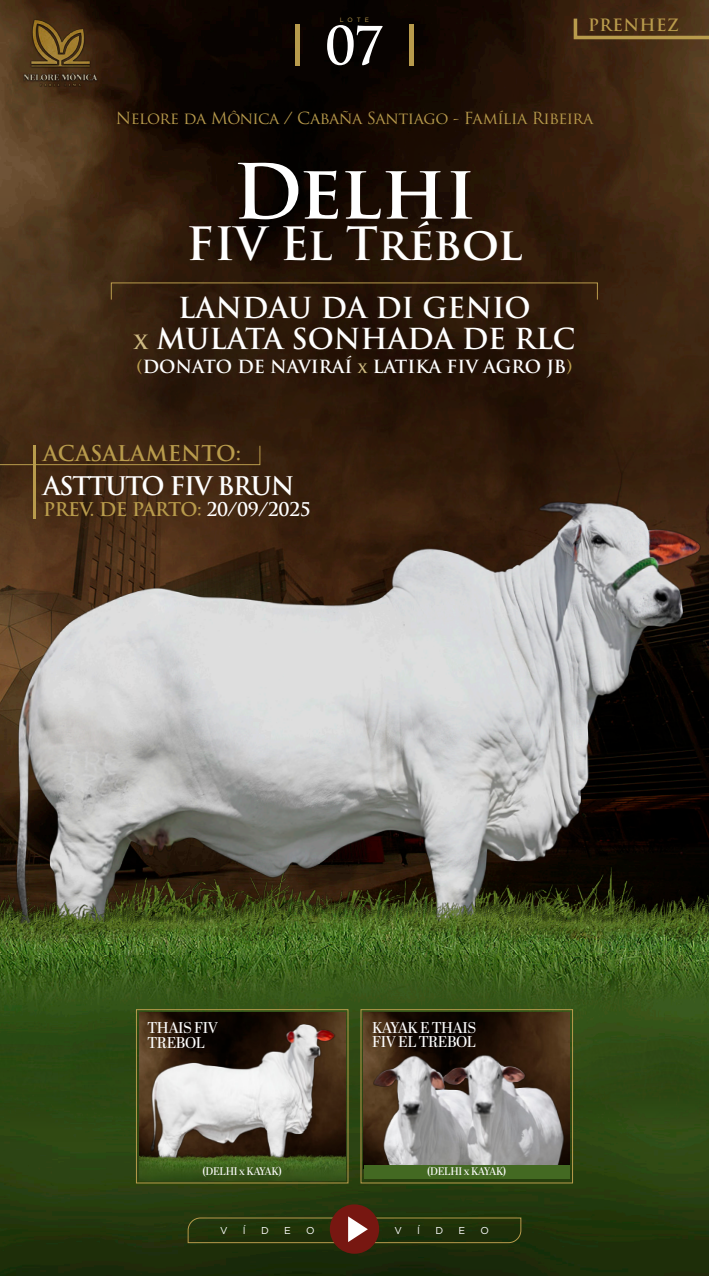
<style>
.page{position:relative;width:709px;height:1276px;background:#fff}
.page>*{position:absolute;margin:0;border:0;box-sizing:border-box;transform-origin:0 0}
.t1{font:700 74px "Trajan Pro";letter-spacing:-.01em;color:#fff}
.t2{font:700 51.25px "Trajan Pro";color:#fff}
.t3{font:700 44.75px "Trajan Pro";color:#fff}
.t4{font:700 28.12px "Trajan Pro";color:#fff}
.t5{font:700 25px "Trajan Pro";letter-spacing:-.05em;color:#fff}
.t6{font:700 21.25px "Trajan Pro";color:#b89b4c}
.t7{font:700 18.5px "Trajan Pro";letter-spacing:-.025em;color:#b89b4c}
.t8{font:700 17.62px "Trajan Pro";color:#fff}
.t9{font:700 16.62px "Trajan Pro";letter-spacing:.03em;color:#b89b4c}
.t10{font:16.25px "Trajan Pro";letter-spacing:-.025em;color:#b89b4c}
.t11{font:15.62px/13.9px "Abril Display";letter-spacing:-.03em;color:#fff}
.t12{font:11px "Abril Display";letter-spacing:-.03em;color:#fff}
.t13{font:10px "Gotham";color:#fff}
.t14{font:6.25px "Gotham";color:#b89b4c}
.s1{font-size:22.5px;color:#ceb982}
.s2{color:#b89b4c}
.s3{font-size:15px;color:#ceb982}
.s4{color:#fff}
</style>
<div class="page">
<img style="left:0;top:0;width:709px;height:91px">
<img style="left:0;top:91px;width:709px;height:759px">
<svg style="left:573px;top:17px;width:136px;height:22px;background:#583d1d"></svg>
<img style="left:0;top:850px;width:709px;height:426px">
<img style="left:0;top:880px;width:709px;height:261px">
<div style="left:330px;top:1204px;width:49px;height:49px;background:#771711;border-radius:50%"></div>
<svg style="left:187px;top:1216px;width:334px;height:27px;background:#383a14"></svg>
<div style="left:295px;top:25px;width:5px;height:41px;background:#b89b4c"></div>
<hr style="left:409px;top:25px;width:4px;height:41px;background:#b89b4c">
<svg style="left:0;top:445px;width:260px;height:20px;background:#442b14"></svg>
<hr style="left:33px;top:445px;width:2px;height:73px;background:#b89b4c">
<img style="left:14px;top:15px;width:93px;height:75px">
<img style="left:7px;top:478px;width:696px;height:403px">
<div style="left:361px;top:1009px;width:212px;height:174px;border:1px solid #b89b4c"></div>
<img style="left:364px;top:1012px;width:205px;height:153px">
<img style="left:366px;top:1050px;width:200px;height:115px">
<div style="left:364px;top:1165px;width:205px;height:14px;background:#436922"></div>
<div style="left:136px;top:1009px;width:212px;height:174px;border:1px solid #b89b4c"></div>
<img style="left:139px;top:1012px;width:206px;height:138px">
<img style="left:142px;top:1017px;width:206px;height:160px">
<img style="left:139px;top:1150px;width:206px;height:30px">
<img style="left:0;top:881px;width:709px;height:74px">
<p class="t14" style="left:340px;top:16px;width:31px">LOTE</p>
<p class="t2" style="left:325px;top:14px;width:60px">07</p>
<p class="t9" style="left:588px;top:15px;width:93px">PRENHEZ</p>
<p class="t10" style="left:116px;top:108px;width:479px">Nelore da Mônica / Cabaña Santiago - Família Ribeira</p>
<p class="t1" style="left:233px;top:146px;width:244px">Delhi</p>
<p class="t3" style="left:186px;top:216px;width:337px">FIV El Trébol</p>
<p class="t4" style="left:178px;top:290px;width:354px">LANDAU DA DI GENIO</p>
<p class="t4" style="left:134px;top:321px;width:443px"><span class="s1">x</span> MULATA SONHADA DE RLC</p>
<p class="t8" style="left:136px;top:356px;width:437px"><span class="s2">(</span>DONATO DE NAVIRAÍ <span class="s3">x</span> LATIKA FIV AGRO JB<span class="s2">)</span></p>
<h3 class="t6" style="left:43px;top:440px;width:199px">ACASALAMENTO:</h3>
<p class="t5" style="left:43px;top:470px;width:253px">ASTTUTO FIV BRUN</p>
<p class="t7" style="left:43px;top:498px;width:269px">PREV. DE PARTO: <span class="s4">20/09/2025</span></p>
<p class="t11" style="left:147px;top:1020px;width:72px;line-height:15px">THAIS FIV<br>TREBOL</p>
<p class="t12" style="left:203px;top:1163px;width:81px">(DELHI x KAYAK)</p>
<p class="t11" style="left:372px;top:1021px;width:106px">KAYAK E THAIS<br>FIV EL TREBOL</p>
<p class="t12" style="left:427px;top:1163px;width:81px">(DELHI x KAYAK)</p>
<p class="t13" style="left:220px;top:1224px;width:9px">V</p>
<p class="t13" style="left:243px;top:1224px;width:4px">Í</p>
<p class="t13" style="left:261px;top:1224px;width:9px">D</p>
<p class="t13" style="left:284px;top:1224px;width:8px">E</p>
<p class="t13" style="left:306px;top:1224px;width:10px">O</p>
<p class="t13" style="left:394px;top:1224px;width:9px">V</p>
<p class="t13" style="left:417px;top:1224px;width:4px">Í</p>
<p class="t13" style="left:435px;top:1224px;width:9px">D</p>
<p class="t13" style="left:458px;top:1224px;width:8px">E</p>
<p class="t13" style="left:480px;top:1224px;width:10px">O</p>
</div>
